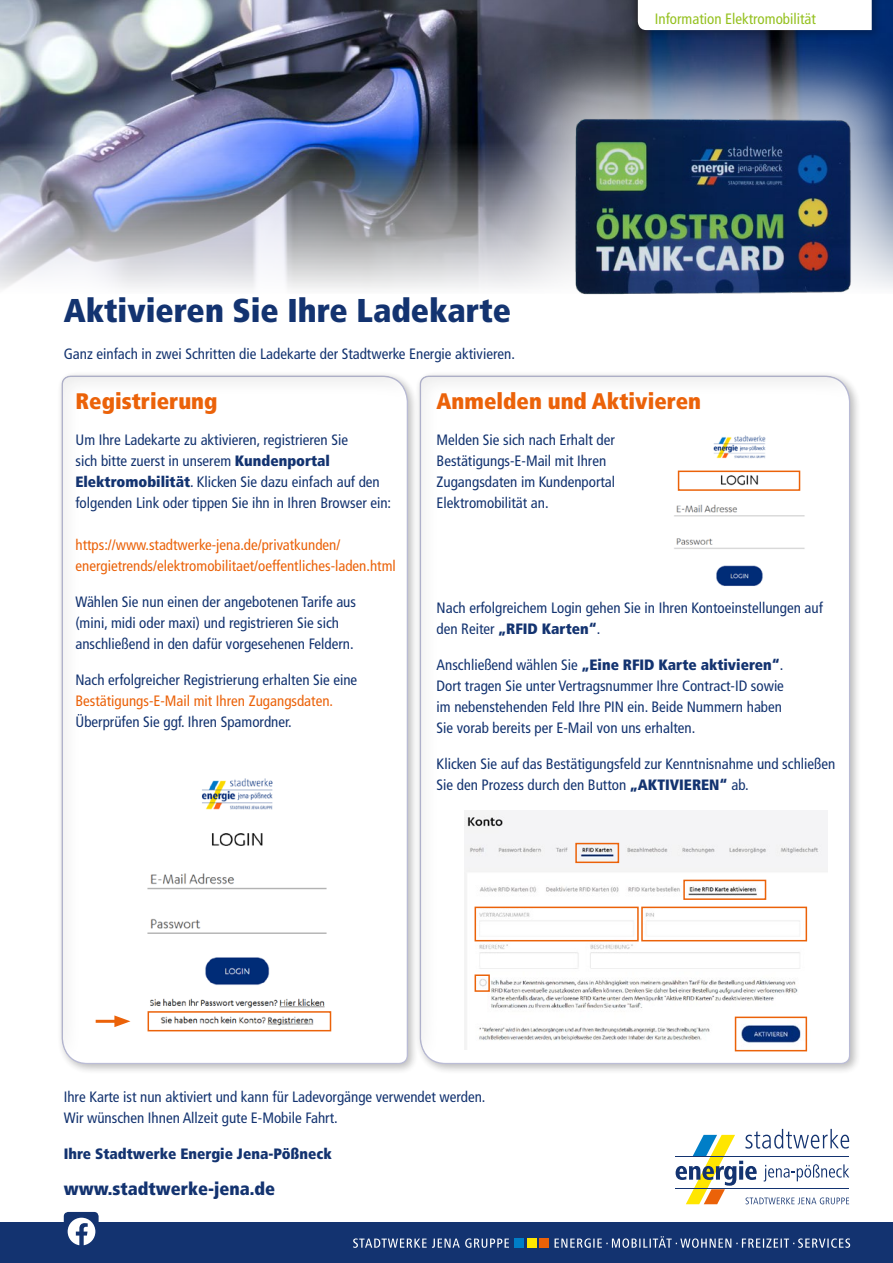
<style>
.page{position:relative;width:893px;height:1263px;background:#fff}
.page>*{position:absolute;margin:0;border:0;box-sizing:border-box;transform-origin:0 0}
.t1{font:900 condensed 33px "Frutiger LT Std";color:#133370}
.t2{font:900 condensed 22.5px "Frutiger LT Std";color:#eb6209}
.t3{font:900 condensed 18px "Frutiger LT Std";color:#133370}
.t4{font:condensed 15px/21px "Frutiger LT Std";color:#133370}
.t5{font:condensed 15px/21px "Frutiger LT Std";color:#eb6209}
.t6{font:900 condensed 15px "Frutiger LT Std";color:#133370}
.t7{font:condensed 15px "Frutiger LT Std";color:#95c11f}
.s1{font-weight:900}
</style>
<div class="page">
<div style="left:56px;top:370px;width:364px;height:705px;background:#000;opacity:.3"></div>
<div style="left:61px;top:374px;width:349px;height:691px;background:#fff"></div>
<div style="left:414px;top:370px;width:447px;height:705px;background:#000;opacity:.3"></div>
<div style="left:419px;top:374px;width:434px;height:691px;background:#fff"></div>
<img style="left:0;top:0;width:893px;height:289px">
<div style="left:0;top:1222px;width:893px;height:41px;background:#133370"></div>
<svg style="left:353px;top:1236px;width:497px;height:12px"></svg>
<div style="left:515px;top:1238px;width:9px;height:10px;background:#007ec7"></div>
<div style="left:527px;top:1238px;width:9px;height:10px;background:#ffe600"></div>
<div style="left:539px;top:1238px;width:9px;height:10px;background:#eb6209"></div>
<svg style="left:676px;top:1129px;width:173px;height:75px"></svg>
<hr style="left:676px;top:1188px;width:173px;height:1px;background:#133370">
<hr style="left:676px;top:1157px;width:173px;height:1px;background:#133370">
<div style="left:64px;top:1212px;width:35px;height:35px;background:#133370;border-radius:4px"></div>
<svg style="left:68px;top:1218px;width:27px;height:27px"></svg>
<div style="left:488px;top:32px;width:405px;height:349px;background:#fff;opacity:.7"></div>
<img style="left:557px;top:106px;width:298px;height:204px">
<div style="left:633px;top:0;width:250px;height:41px;background:#000;opacity:.3"></div>
<svg style="left:638px;top:0;width:234px;height:30px"></svg>
<img style="left:113px;top:778px;width:219px;height:254px">
<img style="left:674px;top:435px;width:131px;height:151px">
<div style="left:148px;top:1011px;width:183px;height:20px;border:2px solid #eb6209"></div>
<hr style="left:96px;top:1020px;width:24px;height:3px;background:#eb6209">
<svg style="left:114px;top:1015px;width:16px;height:12px"></svg>
<img style="left:465px;top:811px;width:362px;height:238px">
<div style="left:575px;top:843px;width:44px;height:20px;border:2px solid #eb6209"></div>
<div style="left:683px;top:880px;width:83px;height:20px;border:2px solid #eb6209"></div>
<div style="left:678px;top:471px;width:122px;height:20px;border:2px solid #eb6209"></div>
<div style="left:475px;top:907px;width:164px;height:34px;border:2px solid #eb6209"></div>
<div style="left:475px;top:974px;width:15px;height:18px;border:2px solid #eb6209"></div>
<div style="left:641px;top:907px;width:166px;height:34px;border:2px solid #eb6209"></div>
<div style="left:735px;top:1016px;width:72px;height:35px;border:2px solid #eb6209"></div>
<h1 class="t1" style="left:64px;top:291px;width:449px">Aktivieren Sie Ihre Ladekarte</h1>
<p class="t4" style="left:64px;top:343px;width:453px">Ganz einfach in zwei Schritten die Ladekarte der Stadtwerke Energie aktivieren.</p>
<p class="t7" style="left:655px;top:10px;width:163px">Information Elektromobilität</p>
<h2 class="t2" style="left:75px;top:387px;width:144px">Registrierung</h2>
<p class="t4" style="left:75px;top:430px;width:317px">Um Ihre Ladekarte zu aktivieren, registrieren Sie<br>sich bitte zuerst in unserem <span class="s1">Kundenportal Elektromobilität</span>. Klicken Sie dazu einfach auf den folgenden Link oder tippen Sie ihn in Ihren Browser ein:</p>
<p class="t5" style="left:75px;top:535px;width:322px">https://www.stadtwerke-jena.de/privatkunden/ energietrends/elektromobilitaet/oeffentliches-laden.html</p>
<p class="t4" style="left:75px;top:592px;width:282px">Wählen Sie nun einen der angebotenen Tarife aus (mini, midi oder maxi) und registrieren Sie sich anschließend in den dafür vorgesehenen Feldern.</p>
<p class="t4" style="left:75px;top:670px;width:283px">Nach erfolgreicher Registrierung erhalten Sie eine</p>
<p class="t5" style="left:75px;top:691px;width:259px">Bestätigungs-E-Mail mit Ihren Zugangsdaten.</p>
<p class="t4" style="left:75px;top:712px;width:218px">Überprüfen Sie ggf. Ihren Spamordner.</p>
<h2 class="t2" style="left:437px;top:387px;width:266px">Anmelden und Aktivieren</h2>
<p class="t4" style="left:437px;top:430px;width:180px">Melden Sie sich nach Erhalt der<br>Bestätigungs-E-Mail mit Ihren<br>Zugangsdaten im Kundenportal<br>Elektromobilität an.</p>
<p class="t4" style="left:437px;top:598px;width:388px">Nach erfolgreichem Login gehen Sie in Ihren Kontoeinstellungen auf den Reiter <span class="s1">„RFID Karten“</span>.</p>
<p class="t4" style="left:437px;top:655px;width:349px">Anschließend wählen Sie <span class="s1">„Eine RFID Karte aktivieren“</span>.<br>Dort tragen Sie unter Vertragsnummer Ihre Contract-ID sowie im nebenstehenden Feld Ihre PIN ein. Beide Nummern haben Sie vorab bereits per E-Mail von uns erhalten.</p>
<p class="t4" style="left:437px;top:754px;width:400px">Klicken Sie auf das Bestätigungsfeld zur Kenntnisnahme und schließen<br>Sie den Prozess durch den Button <span class="s1">„AKTIVIEREN“</span> ab.</p>
<p class="t4" style="left:64px;top:1086px;width:423px">Ihre Karte ist nun aktiviert und kann für Ladevorgänge verwendet werden.<br>Wir wünschen Ihnen Allzeit gute E-Mobile Fahrt.</p>
<p class="t6" style="left:64px;top:1144px;width:269px">Ihre Stadtwerke Energie Jena-Pößneck</p>
<p class="t3" style="left:64px;top:1178px;width:213px">www.stadtwerke-jena.de</p>
</div>
